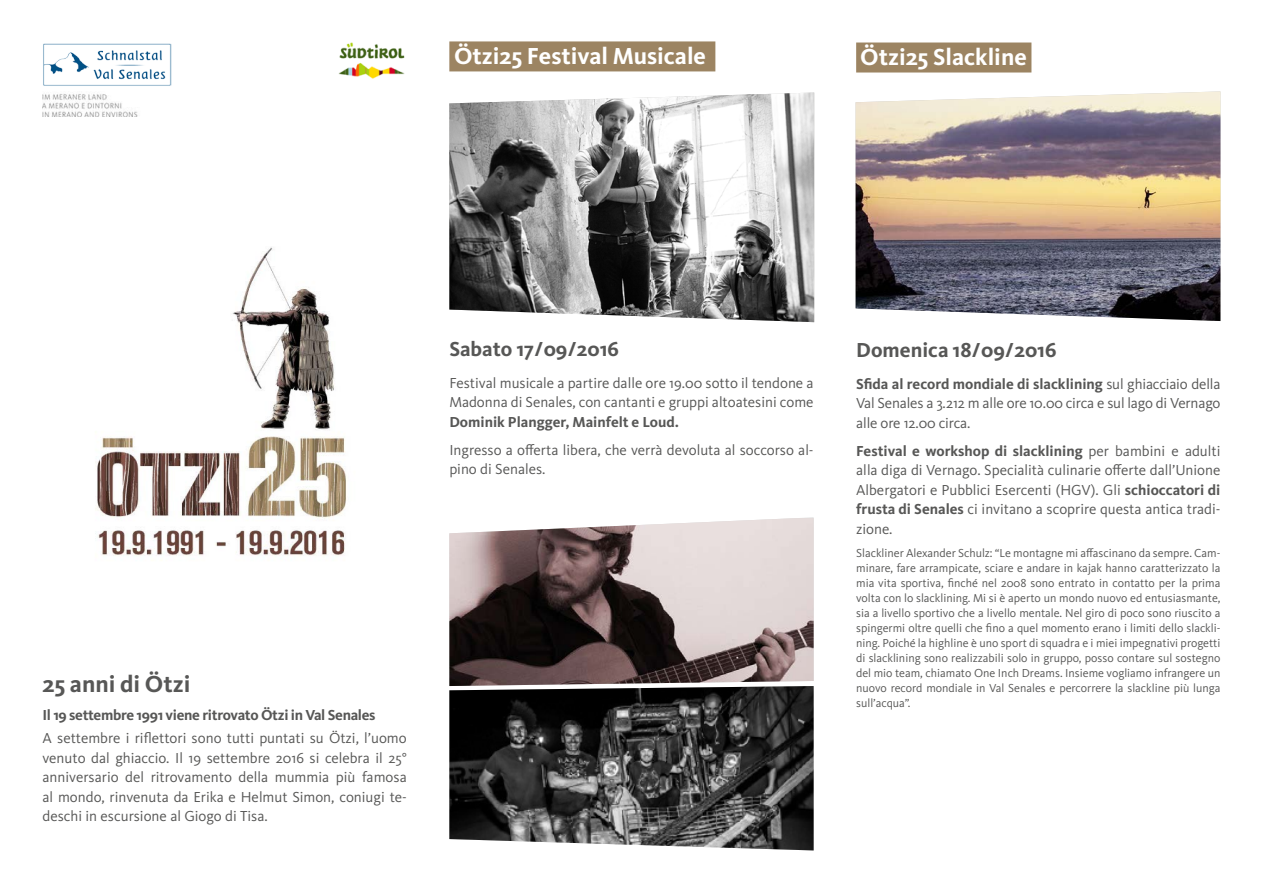
<style>
.page{position:relative;width:1263px;height:893px;background:#fff}
.page>*{position:absolute;margin:0;border:0;box-sizing:border-box;transform-origin:0 0}
.t1{font:700 24px "Kievit OT";color:#fff}
.t2{font:700 24px "Kievit OT";color:#575756}
.t3{font:700 21px "Kievit OT";color:#575756}
.t4{font:15px/19.5px "Kievit OT";color:#575756;text-align:justify}
.t5{font:700 15px "Kievit OT";letter-spacing:-.02em;color:#575756}
.t6{font:700 15px "Kievit OT";color:#575756}
.t7{font:12px/15px "Kievit OT";color:#575756;text-align:justify}
.s1{font-weight:700}
</style>
<div class="page">
<div style="left:449px;top:41px;width:266px;height:30px;background:#9c8462"></div>
<img style="left:43px;top:43px;width:128px;height:43px">
<img style="left:43px;top:94px;width:95px;height:22px">
<img style="left:856px;top:91px;width:364px;height:230px">
<img style="left:449px;top:93px;width:365px;height:229px">
<div style="left:856px;top:43px;width:175px;height:30px;background:#9c8462"></div>
<img style="left:95px;top:247px;width:252px;height:309px">
<img style="left:338px;top:42px;width:67px;height:37px">
<img style="left:449px;top:518px;width:365px;height:168px">
<svg style="left:449px;top:686px;width:365px;height:164px;background:#424242"></svg>
<h1 class="t1" style="left:454px;top:42px;width:254px">Ötzi25 Festival Musicale</h1>
<h1 class="t1" style="left:860px;top:43px;width:168px">Ötzi25 Slackline</h1>
<h1 class="t2" style="left:43px;top:669px;width:149px">25 anni di Ötzi</h1>
<p class="t5" style="left:43px;top:706px;width:335px">Il 19 settembre 1991 viene ritrovato Ötzi in Val Senales</p>
<p class="t4" style="left:43px;top:729px;width:366px">A settembre i riflettori sono tutti puntati su Ötzi, l’uomo venuto dal ghiaccio. Il 19 settembre 2016 si celebra il 25° anniversario del ritrovamento della mummia più famosa al mondo, rinvenuta da Erika e Helmut Simon, coniugi te&shy;deschi in escursione al Giogo di Tisa.</p>
<h2 class="t3" style="left:449px;top:336px;width:171px">Sabato 17/09/2016</h2>
<p class="t4" style="left:449px;top:373px;width:366px">Festival musicale a partire dalle ore 19.00 sotto il tendone a<br>Madonna di Senales, con cantanti e gruppi altoatesini come</p>
<p class="t6" style="left:449px;top:413px;width:231px">Dominik Plangger, Mainfelt e Loud.</p>
<p class="t4" style="left:449px;top:440px;width:366px">Ingresso a offerta libera, che verrà devoluta al soccorso al&shy;pino di Senales.</p>
<h2 class="t3" style="left:856px;top:337px;width:202px">Domenica 18/09/2016</h2>
<p class="t4" style="left:856px;top:374px;width:366px"><span class="s1">Sfida al record mondiale di slacklining</span> sul ghiacciaio della Val Senales a 3.212 m alle ore 10.00 circa e sul lago di Vernago alle ore 12.00 circa.</p>
<p class="t4" style="left:856px;top:441px;width:366px"><span class="s1">Festival e workshop di slacklining</span> per bambini e adulti alla diga di Vernago. Specialità culinarie offerte dall’Unione Albergatori e Pubblici Esercenti (HGV). Gli <span class="s1">schioccatori di frusta di Senales</span> ci invitano a scoprire questa antica tradi&shy;zione.</p>
<p class="t7" style="left:856px;top:546px;width:366px">Slackliner Alexander Schulz: “Le montagne mi affascinano da sempre. Cam&shy;minare, fare arrampicate, sciare e andare in kajak hanno caratterizzato la mia vita sportiva, finché nel 2008 sono entrato in contatto per la prima volta con lo slacklining. Mi si è aperto un mondo nuovo ed entusiasmante, sia a livello sportivo che a livello mentale. Nel giro di poco sono riuscito a spingermi oltre quelli che fino a quel momento erano i limiti dello slackli&shy;ning. Poiché la highline è uno sport di squadra e i miei impegnativi progetti di slacklining sono realizzabili solo in gruppo, posso contare sul sostegno del mio team, chiamato One Inch Dreams. Insieme vogliamo infrangere un nuovo record mondiale in Val Senales e percorrere la slackline più lunga sull’acqua”.</p>
</div>
